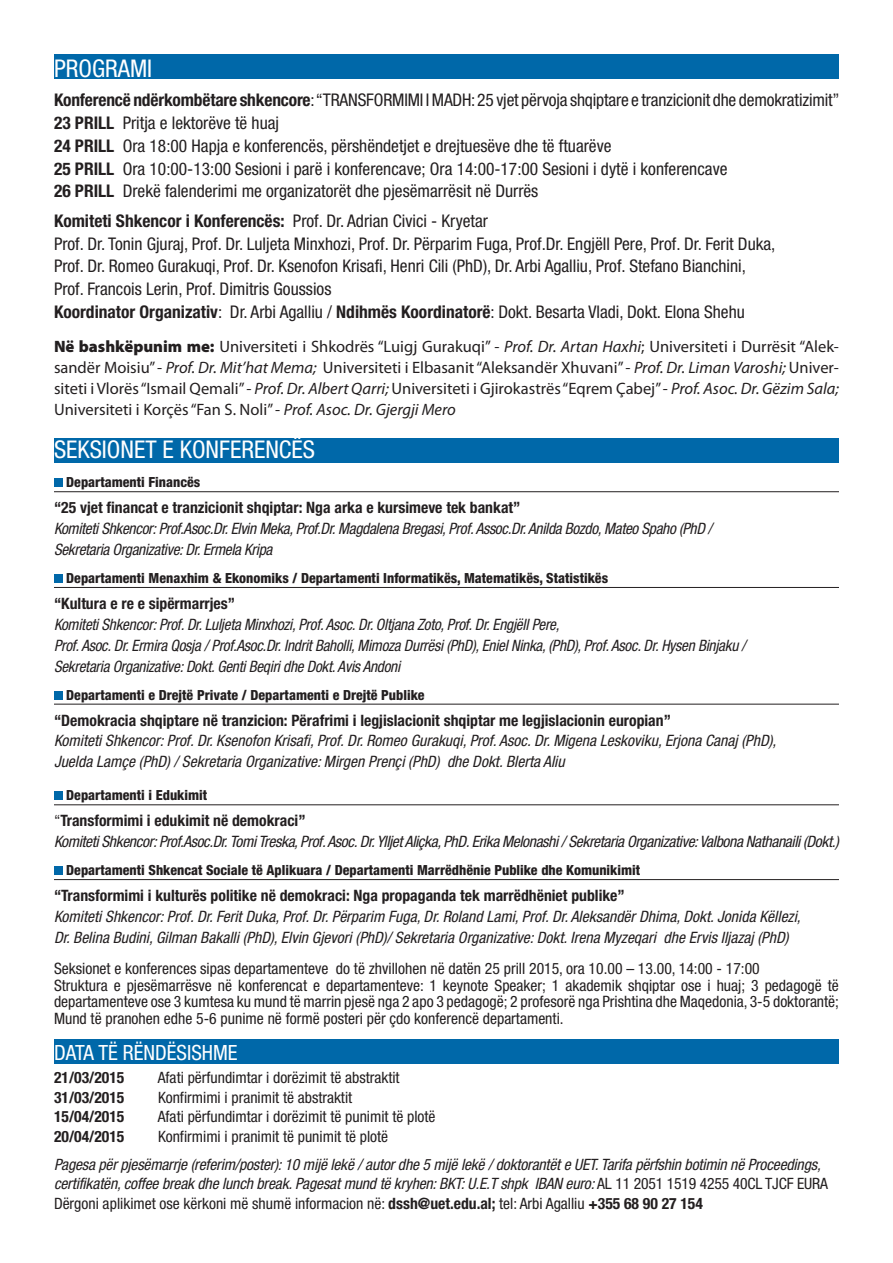
<style>
.page{position:relative;width:893px;height:1263px;background:#fff}
.page>*{position:absolute;margin:0;border:0;box-sizing:border-box;transform-origin:0 0}
.programi{font:condensed 24.45px "Helvetica Neue";color:#fff}
.programi-2{font:condensed 21px "Helvetica Neue";color:#fff}
.tekst_normal{font:condensed 17.4px/22.6px "Helvetica Neue";color:#231f20}
.tekst_normal-2{font:700 condensed 17.4px "Helvetica Neue";color:#231f20}
.tekst_normal-3{font:16.5px/21px "Myriad Pro";color:#231f20;text-align:justify}
.tekst_normal-4{font:italic condensed 15.75px/21px "Helvetica Neue";letter-spacing:-.015em;color:#231f20}
.tekst_normal-5{font:condensed 15.75px/16.5px "Helvetica Neue";color:#231f20}
.tekst_normal-6{font:700 condensed 15.75px "Helvetica Neue";color:#231f20}
.tekst_normal-7{font:condensed 15.6px "Helvetica Neue";color:#231f20}
.tekst_normal-8{font:italic condensed 15.6px/19.5px "Helvetica Neue";letter-spacing:-.01em;color:#231f20}
.tekst_normal-9{font:700 condensed 15.6px "Helvetica Neue";color:#231f20}
.departament{font:800 condensed 13.95px "Helvetica Neue";color:#231f20}
.s1{font-weight:700}
.s2{font-weight:400}
.s3{font-weight:900}
.s4{font-style:italic}
.s5{font-style:normal}
</style>
<div class="page">
<div style="left:54px;top:54px;width:785px;height:25px;background:#0068a9"></div>
<div style="left:54px;top:438px;width:785px;height:24px;background:#0068a9"></div>
<hr style="left:54px;top:491px;width:785px;height:1px;background:#231f20">
<hr style="left:54px;top:587px;width:785px;height:1px;background:#231f20">
<hr style="left:54px;top:704px;width:785px;height:1px;background:#231f20">
<hr style="left:54px;top:804px;width:785px;height:1px;background:#231f20">
<hr style="left:54px;top:879px;width:785px;height:1px;background:#231f20">
<div style="left:54px;top:478px;width:9px;height:9px;background:#0068a9"></div>
<div style="left:54px;top:574px;width:9px;height:9px;background:#0068a9"></div>
<div style="left:54px;top:691px;width:9px;height:9px;background:#0068a9"></div>
<div style="left:54px;top:792px;width:9px;height:8px;background:#0068a9"></div>
<div style="left:54px;top:866px;width:9px;height:9px;background:#0068a9"></div>
<div style="left:54px;top:1039px;width:785px;height:24px;background:#0068a9"></div>
<p class="programi" style="left:54px;top:54px;width:100px">PROGRAMI</p>
<p class="tekst_normal" style="left:54px;top:89px;width:787px"><span class="s1">Konferencë ndërkombëtare shkencore</span>: “TRANSFORMIMI I MADH: 25 vjet përvoja shqiptare e tranzicionit dhe demokratizimit”</p>
<p class="tekst_normal" style="left:54px;top:112px;width:227px"><span class="s1">23 PRILL</span> Pritja e lektorëve të huaj</p>
<p class="tekst_normal" style="left:54px;top:134px;width:559px"><span class="s1">24 PRILL</span> Ora 18:00 Hapja e konferencës, përshëndetjet e drejtuesëve dhe të ftuarëve</p>
<p class="tekst_normal" style="left:54px;top:157px;width:675px"><span class="s1">25 PRILL</span> Ora 10:00-13:00 Sesioni i parë i konferencave; Ora 14:00-17:00 Sesioni i dytë i konferencave</p>
<p class="tekst_normal" style="left:54px;top:180px;width:486px"><span class="s1">26 PRILL</span> Drekë falenderimi me organizatorët dhe pjesëmarrësit në Durrës</p>
<p class="tekst_normal-2" style="left:54px;top:210px;width:436px">Komiteti Shkencor i Konferencës: <span class="s2">Prof. Dr. Adrian Civici - Kryetar</span></p>
<p class="tekst_normal" style="left:54px;top:232px;width:723px">Prof. Dr. Tonin Gjuraj, Prof. Dr. Luljeta Minxhozi, Prof. Dr. Përparim Fuga, Prof.Dr. Engjëll Pere, Prof. Dr. Ferit Duka,</p>
<p class="tekst_normal" style="left:54px;top:255px;width:693px">Prof. Dr. Romeo Gurakuqi, Prof. Dr. Ksenofon Krisafi, Henri Cili (PhD), Dr. Arbi Agalliu, Prof. Stefano Bianchini,<br>Prof. Francois Lerin, Prof. Dimitris Goussios</p>
<p class="tekst_normal" style="left:54px;top:300px;width:692px"><span class="s1">Koordinator Organizativ</span>: Dr. Arbi Agalliu / <span class="s1">Ndihmës Koordinatorë</span>: Dokt. Besarta Vladi, Dokt. Elona Shehu</p>
<p class="tekst_normal-3" style="left:54px;top:335px;width:786px"><span class="s3">Në bashkëpunim me:</span> Universiteti i Shkodrës “Luigj Gurakuqi” - <span class="s4">Prof. Dr. Artan Haxhi</span>; Universiteti i Durrësit “Alek&shy;sandër Moisiu” - <span class="s4">Prof. Dr. Mit’hat Mema;</span> Universiteti i Elbasanit “Aleksandër Xhuvani” - <span class="s4">Prof. Dr. Liman Varoshi;</span> Univer&shy;siteti i Vlorës “Ismail Qemali” - <span class="s4">Prof. Dr. Albert Qarri;</span> Universiteti i Gjirokastrës “Eqrem Çabej” - <span class="s4">Prof. Asoc. Dr. Gëzim Sala; </span>Universiteti i Korçës “Fan S. Noli” - <span class="s4">Prof. Asoc. Dr. Gjergji Mero</span></p>
<p class="programi" style="left:54px;top:436px;width:263px">SEKSIONET E KONFERENCËS</p>
<p class="departament" style="left:66px;top:474px;width:135px">Departamenti Financës</p>
<p class="tekst_normal-6" style="left:54px;top:498px;width:468px">“25 vjet financat e tranzicionit shqiptar: Nga arka e kursimeve tek bankat”</p>
<p class="tekst_normal-4" style="left:54px;top:518px;width:660px">Komiteti Shkencor: Prof.Asoc.Dr. Elvin Meka, Prof.Dr. Magdalena Bregasi, Prof. Assoc.Dr. Anilda Bozdo, Mateo Spaho (PhD /<br>Sekretaria Organizative: Dr. Ermela Kripa</p>
<p class="departament" style="left:66px;top:569px;width:543px">Departamenti Menaxhim &amp; Ekonomiks / Departamenti Informatikës, Matematikës, Statistikës</p>
<p class="tekst_normal-6" style="left:54px;top:594px;width:183px">“Kultura e re e sipërmarrjes”</p>
<p class="tekst_normal-4" style="left:54px;top:614px;width:693px">Komiteti Shkencor: Prof. Dr. Luljeta Minxhozi, Prof. Asoc. Dr. Oltjana Zoto, Prof. Dr. Engjëll Pere,<br>Prof. Asoc. Dr. Ermira Qosja / Prof.Asoc.Dr. Indrit Baholli, Mimoza Durrësi (PhD), Eniel Ninka, (PhD), Prof. Asoc. Dr. Hysen Binjaku /<br>Sekretaria Organizative: Dokt. Genti Beqiri dhe Dokt. Avis Andoni</p>
<p class="departament" style="left:66px;top:686px;width:360px">Departamenti e Drejtë Private / Departamenti e Drejtë Publike</p>
<p class="tekst_normal-6" style="left:54px;top:710px;width:618px">“Demokracia shqiptare në tranzicion: Përafrimi i legjislacionit shqiptar me legjislacionin europian”</p>
<p class="tekst_normal-4" style="left:54px;top:730px;width:724px">Komiteti Shkencor: Prof. Dr. Ksenofon Krisafi, Prof. Dr. Romeo Gurakuqi, Prof. Asoc. Dr. Migena Leskoviku, Erjona Canaj (PhD),<br>Juelda Lamçe (PhD) / Sekretaria Organizative: Mirgen Prençi (PhD) dhe Dokt. Blerta Aliu</p>
<p class="departament" style="left:66px;top:787px;width:143px">Departamenti i Edukimit</p>
<p class="tekst_normal-6" style="left:54px;top:811px;width:253px"><span class="s2">“</span>Transformimi i edukimit në demokraci”</p>
<p class="tekst_normal-4" style="left:54px;top:831px;width:786px">Komiteti Shkencor: Prof.Asoc.Dr. Tomi Treska, Prof. Asoc. Dr. Ylljet Aliçka, PhD. Erika Melonashi / Sekretaria Organizative: Valbona Nathanaili (Dokt.)</p>
<p class="departament" style="left:66px;top:861px;width:575px">Departamenti Shkencat Sociale të Aplikuara / Departamenti Marrëdhënie Publike dhe Komunikimit</p>
<p class="tekst_normal-6" style="left:54px;top:886px;width:572px">“Transformimi i kulturës politike në demokraci: Nga propaganda tek marrëdhëniet publike”</p>
<p class="tekst_normal-4" style="left:54px;top:906px;width:748px">Komiteti Shkencor: Prof. Dr. Ferit Duka, Prof. Dr. Përparim Fuga, Dr. Roland Lami, Prof. Dr. Aleksandër Dhima, Dokt. Jonida Këllezi,<br>Dr. Belina Budini, Gilman Bakalli (PhD), Elvin Gjevori (PhD)/ Sekretaria Organizative: Dokt. Irena Myzeqari dhe Ervis Iljazaj (PhD)</p>
<p class="tekst_normal-5" style="left:54px;top:960px;width:707px">Seksionet e konferences sipas departamenteve do të zhvillohen në datën 25 prill 2015, ora 10.00 – 13.00, 14:00 - 17:00</p>
<p class="tekst_normal-5" style="left:54px;top:977px;width:786px">Struktura e pjesëmarrësve në konferencat e departamenteve: 1 keynote Speaker; 1 akademik shqiptar ose i huaj; 3 pedagogë të departamenteve ose 3 kumtesa ku mund të marrin pjesë nga 2 apo 3 pedagogë; 2 profesorë nga Prishtina dhe Maqedonia, 3-5 doktorantë;</p>
<p class="tekst_normal-5" style="left:54px;top:1010px;width:511px">Mund të pranohen edhe 5-6 punime në formë posteri për çdo konferencë departamenti.</p>
<p class="programi-2" style="left:54px;top:1040px;width:185px">DATA TË RËNDËSISHME</p>
<p class="tekst_normal-9" style="left:54px;top:1068px;width:72px">21/03/2015</p>
<p class="tekst_normal-7" style="left:158px;top:1069px;width:243px">Afati përfundimtar i dorëzimit të abstraktit</p>
<p class="tekst_normal-9" style="left:54px;top:1088px;width:72px">31/03/2015</p>
<p class="tekst_normal-7" style="left:158px;top:1088px;width:195px">Konfirmimi i pranimit të abstraktit</p>
<p class="tekst_normal-9" style="left:54px;top:1107px;width:72px">15/04/2015</p>
<p class="tekst_normal-7" style="left:158px;top:1108px;width:279px">Afati përfundimtar i dorëzimit të punimit të plotë</p>
<p class="tekst_normal-9" style="left:54px;top:1127px;width:72px">20/04/2015</p>
<p class="tekst_normal-7" style="left:158px;top:1127px;width:231px">Konfirmimi i pranimit të punimit të plotë</p>
<p class="tekst_normal-8" style="left:54px;top:1154px;width:775px">Pagesa për pjesëmarrje (referim/poster): 10 mijë lekë / autor dhe 5 mijë lekë / doktorantët e UET. Tarifa përfshin botimin në Proceedings, certifikatën, coffee break dhe lunch break. Pagesat mund të kryhen: BKT: U.E.T shpk IBAN euro: <span class="s5">AL 11 2051 1519 4255 40CL TJCF EURA</span></p>
<p class="tekst_normal-7" style="left:54px;top:1194px;width:650px">Dërgoni aplikimet ose kërkoni më shumë informacion në: <span class="s1">dssh@uet.edu.al;</span> tel: Arbi Agalliu <span class="s1">+355 68 90 27 154</span></p>
</div>
